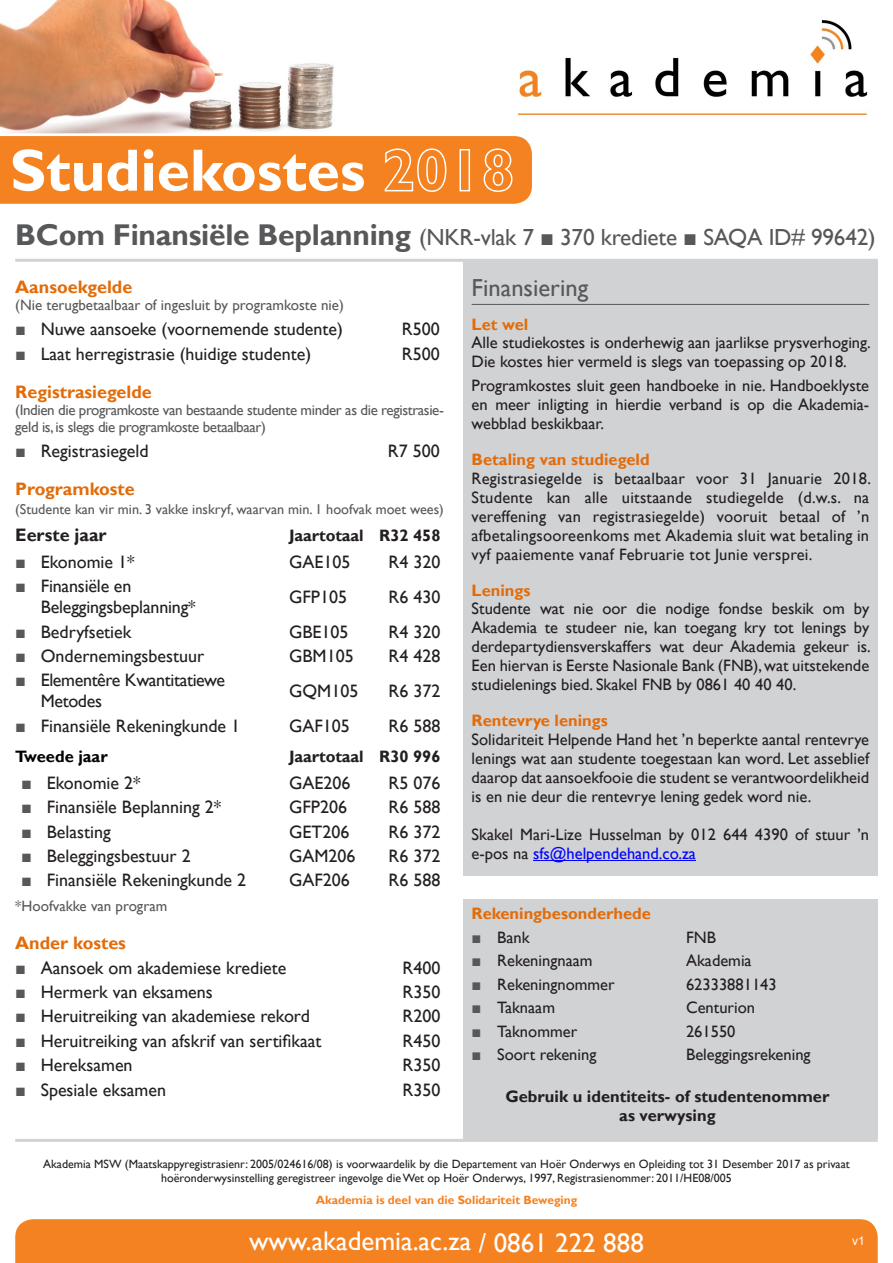
<style>
.page{position:relative;width:893px;height:1263px;background:#fff}
.page>*{position:absolute;margin:0;border:0;box-sizing:border-box;transform-origin:0 0}
.t1{font:700 60px "Gill Sans";color:#fff}
.t2{font:27px "Gill Sans";color:#fff}
.Kop_1_Finansiering{font:24.6px "Gill Sans";color:#57585a}
.Kop_1{font:23.25px "Gill Sans";letter-spacing:-.01em;color:#57585a}
.t3{font:18px/20.7px "Gill Sans";color:#231f20}
.Kop_2{font:700 18px "Gill Sans";color:#e36c0a}
.t4{font:18px/20.7px "Gill Sans";letter-spacing:-.02em;color:#231f20}
.t5{font:700 18px "Gill Sans";color:#231f20}
.Body_Finansiering{font:16.5px/18.9px "Gill Sans";color:#231f20;text-align:justify}
.Body{font:700 16.5px/19px "Gill Sans";color:#231f20;text-align:center}
.Kop_2-2{font:700 16.5px "Gill Sans";color:#e36c0a}
.t6{font:700 16.5px "Gill Sans";color:#000}
.Kop_2-3{font:15px/17.2px "Gill Sans";letter-spacing:-.025em;color:#57585a}
.Kop_2-4{font:15px "Gill Sans";color:#57585a}
.Kop_2-5{font:14.25px "Gill Sans";color:#57585a}
.Body_Finansiering-2{font:12px/13.8px "Gill Sans";color:#231f20;text-align:center}
.Body_Finansiering-3{font:700 12px "Gill Sans";color:#f58220}
.t7{font:12px "Arial";color:#fff}
.s1{font-weight:700;font-size:30px}
.s2{font-family:"Arial"}
.s3{color:#00f}
.s4{font-family:"Arial";color:#57585a}
</style>
<div class="page">
<div style="left:15px;top:1219px;width:863px;height:44px;background:#f58220"></div>
<img style="left:0;top:0;width:868px;height:134px">
<hr style="left:15px;top:259px;width:863px;height:3px;background:#d1d2d4">
<div style="left:463px;top:261px;width:415px;height:615px;background:#d1d2d4"></div>
<hr style="left:472px;top:304px;width:397px;height:1px;background:#57585a">
<hr style="left:533px;top:860px;width:163px;height:1px;background:#00f">
<div style="left:463px;top:899px;width:415px;height:240px;background:#d1d2d4"></div>
<hr style="left:15px;top:1139px;width:863px;height:3px;background:#d1d2d4">
<svg style="left:0;top:136px;width:532px;height:68px"></svg>
<p class="t1" style="left:10px;top:134px;width:357px">Studiekostes</p>
<p class="Kop_1" style="left:15px;top:223px;width:862px"><span class="s1">BCom Finansiële Beplanning</span> (NKR-vlak 7 <span class="s2">■</span> 370 krediete <span class="s2">■</span> SAQA ID# 99642)</p>
<p class="Kop_1_Finansiering" style="left:472px;top:273px;width:118px">Finansiering</p>
<p class="Kop_2-2" style="left:472px;top:314px;width:58px">Let wel</p>
<p class="Body_Finansiering" style="left:472px;top:334px;width:401px">Alle studiekostes is onderhewig aan jaarlikse prysverhoging.<br>Die kostes hier vermeld is slegs van toepassing op 2018.</p>
<p class="Body_Finansiering" style="left:472px;top:376px;width:399px">Programkostes sluit geen handboeke in nie. Handboeklyste en meer inligting in hierdie verband is op die Akademia&shy;webblad beskikbaar.</p>
<p class="Kop_2-2" style="left:472px;top:449px;width:179px">Betaling van studiegeld</p>
<p class="Body_Finansiering" style="left:472px;top:469px;width:401px">Registrasiegelde is betaalbaar voor 31 Januarie 2018.<br>Studente kan alle uitstaande studiegelde (d.w.s. na vereffening van registrasiegelde) vooruit betaal of ’n afbetalingsooreenkoms met Akademia sluit wat betaling in vyf paaiemente vanaf Februarie tot Junie versprei.</p>
<p class="Kop_2-2" style="left:472px;top:580px;width:60px">Lenings</p>
<p class="Body_Finansiering" style="left:472px;top:600px;width:401px">Studente wat nie oor die nodige fondse beskik om by Akademia te studeer nie, kan toegang kry tot lenings by derdepartydiensverskaffers wat deur Akademia gekeur is.<br>Een hiervan is Eerste Nasionale Bank (FNB), wat uitstekende studielenings bied. Skakel FNB by 0861 40 40 40.</p>
<p class="Kop_2-2" style="left:472px;top:711px;width:138px">Rentevrye lenings</p>
<p class="Body_Finansiering" style="left:472px;top:731px;width:399px">Solidariteit Helpende Hand het ’n beperkte aantal rentevrye lenings wat aan studente toegestaan kan word. Let asseblief daarop dat aansoekfooie die student se verantwoordelikheid is en nie deur die rentevrye lening gedek word nie.</p>
<p class="Body_Finansiering" style="left:472px;top:825px;width:399px">Skakel Mari-Lize Husselman by 012 644 4390 of stuur ’n e-pos na <span class="s3">sfs@helpendehand.co.za</span></p>
<p class="Kop_2" style="left:15px;top:276px;width:119px">Aansoekgelde</p>
<p class="Kop_2-4" style="left:15px;top:297px;width:330px">(Nie terugbetaalbaar of ingesluit by programkoste nie)</p>
<p class="t3" style="left:15px;top:319px;width:329px"><span class="s4">■</span> Nuwe aansoeke (voornemende studente)</p>
<p class="t3" style="left:402px;top:319px;width:39px">R500</p>
<p class="t3" style="left:15px;top:344px;width:297px"><span class="s4">■</span> Laat herregistrasie (huidige studente)</p>
<p class="t3" style="left:402px;top:344px;width:39px">R500</p>
<p class="Kop_2" style="left:15px;top:381px;width:138px">Registrasiegelde</p>
<p class="Kop_2-3" style="left:15px;top:402px;width:430px">(Indien die programkoste van bestaande studente minder as die registrasie&shy;geld is, is slegs die programkoste betaalbaar)</p>
<p class="t3" style="left:15px;top:441px;width:135px"><span class="s4">■</span> Registrasiegeld</p>
<p class="t3" style="left:388px;top:441px;width:53px">R7 500</p>
<p class="Kop_2" style="left:15px;top:478px;width:121px">Programkoste</p>
<p class="Kop_2-5" style="left:15px;top:501px;width:430px">(Studente kan vir min. 3 vakke inskryf, waarvan min. 1 hoofvak moet wees)</p>
<p class="t5" style="left:15px;top:524px;width:93px">Eerste jaar</p>
<p class="Body" style="left:289px;top:526px;width:76px">Jaartotaal</p>
<p class="Body" style="left:379px;top:526px;width:63px">R32 458</p>
<p class="t3" style="left:15px;top:552px;width:121px"><span class="s4">■</span> Ekonomie 1*</p>
<p class="t3" style="left:289px;top:552px;width:63px">GAE105</p>
<p class="t3" style="left:389px;top:552px;width:53px">R4 320</p>
<p class="t3" style="left:41px;top:576px;width:157px;text-indent:-26px"><span class="s4">■</span> Finansiële en<br>Beleggingsbeplanning*</p>
<p class="t3" style="left:289px;top:587px;width:59px">GFP105</p>
<p class="t3" style="left:389px;top:587px;width:53px">R6 430</p>
<p class="t3" style="left:15px;top:621px;width:118px"><span class="s4">■</span> Bedryfsetiek</p>
<p class="t3" style="left:289px;top:621px;width:61px">GBE105</p>
<p class="t3" style="left:389px;top:621px;width:53px">R4 320</p>
<p class="t3" style="left:15px;top:646px;width:190px"><span class="s4">■</span> Ondernemingsbestuur</p>
<p class="t3" style="left:289px;top:646px;width:66px">GBM105</p>
<p class="t3" style="left:389px;top:646px;width:53px">R4 428</p>
<p class="t4" style="left:41px;top:670px;width:186px;text-indent:-26px"><span class="s4">■</span> Elementêre Kwantitatiewe<br>Metodes</p>
<p class="t3" style="left:289px;top:681px;width:71px">GQM105</p>
<p class="t3" style="left:389px;top:681px;width:53px">R6 372</p>
<p class="t3" style="left:15px;top:715px;width:226px"><span class="s4">■</span> Finansiële Rekeningkunde 1</p>
<p class="t3" style="left:289px;top:715px;width:62px">GAF105</p>
<p class="t3" style="left:389px;top:715px;width:53px">R6 588</p>
<p class="t6" style="left:15px;top:746px;width:94px">Tweede jaar</p>
<p class="Body" style="left:289px;top:747px;width:76px">Jaartotaal</p>
<p class="Body" style="left:379px;top:747px;width:63px">R30 996</p>
<p class="t3" style="left:21px;top:773px;width:121px"><span class="s4">■</span> Ekonomie 2*</p>
<p class="t3" style="left:289px;top:773px;width:63px">GAE206</p>
<p class="t3" style="left:389px;top:773px;width:53px">R5 076</p>
<p class="t3" style="left:21px;top:797px;width:202px"><span class="s4">■</span> Finansiële Beplanning 2*</p>
<p class="t3" style="left:289px;top:797px;width:59px">GFP206</p>
<p class="t3" style="left:389px;top:797px;width:53px">R6 588</p>
<p class="t3" style="left:21px;top:821px;width:91px"><span class="s4">■</span> Belasting</p>
<p class="t3" style="left:289px;top:821px;width:62px">GET206</p>
<p class="t3" style="left:389px;top:821px;width:53px">R6 372</p>
<p class="t3" style="left:21px;top:846px;width:171px"><span class="s4">■</span> Beleggingsbestuur 2</p>
<p class="t3" style="left:289px;top:846px;width:68px">GAM206</p>
<p class="t3" style="left:389px;top:846px;width:53px">R6 372</p>
<p class="t3" style="left:21px;top:870px;width:226px"><span class="s4">■</span> Finansiële Rekeningkunde 2</p>
<p class="t3" style="left:289px;top:870px;width:62px">GAF206</p>
<p class="t3" style="left:389px;top:870px;width:53px">R6 588</p>
<p class="Kop_2-4" style="left:15px;top:898px;width:154px">*Hoofvakke van program</p>
<p class="Kop_2" style="left:15px;top:932px;width:112px">Ander kostes</p>
<p class="t3" style="left:15px;top:957px;width:273px"><span class="s4">■</span> Aansoek om akademiese krediete</p>
<p class="t3" style="left:403px;top:957px;width:39px">R400</p>
<p class="t3" style="left:15px;top:982px;width:199px"><span class="s4">■</span> Hermerk van eksamens</p>
<p class="t3" style="left:403px;top:982px;width:39px">R350</p>
<p class="t3" style="left:15px;top:1006px;width:296px"><span class="s4">■</span> Heruitreiking van akademiese rekord</p>
<p class="t3" style="left:403px;top:1006px;width:39px">R200</p>
<p class="t3" style="left:15px;top:1031px;width:308px"><span class="s4">■</span> Heruitreiking van afskrif van sertifikaat</p>
<p class="t3" style="left:403px;top:1031px;width:39px">R450</p>
<p class="t3" style="left:15px;top:1055px;width:119px"><span class="s4">■</span> Hereksamen</p>
<p class="t3" style="left:403px;top:1055px;width:39px">R350</p>
<p class="t3" style="left:15px;top:1080px;width:152px"><span class="s4">■</span> Spesiale eksamen</p>
<p class="t3" style="left:403px;top:1080px;width:39px">R350</p>
<p class="Kop_2-2" style="left:472px;top:904px;width:181px">Rekeningbesonderhede</p>
<p class="Body_Finansiering" style="left:472px;top:928px;width:60px"><span class="s4">■</span> Bank</p>
<p class="Body_Finansiering" style="left:686px;top:928px;width:31px">FNB</p>
<p class="Body_Finansiering" style="left:472px;top:951px;width:122px"><span class="s4">■</span> Rekeningnaam</p>
<p class="Body_Finansiering" style="left:686px;top:951px;width:67px">Akademia</p>
<p class="Body_Finansiering" style="left:472px;top:975px;width:145px"><span class="s4">■</span> Rekeningnommer</p>
<p class="Body_Finansiering" style="left:686px;top:975px;width:92px">62333881143</p>
<p class="Body_Finansiering" style="left:472px;top:998px;width:85px"><span class="s4">■</span> Taknaam</p>
<p class="Body_Finansiering" style="left:686px;top:998px;width:71px">Centurion</p>
<p class="Body_Finansiering" style="left:472px;top:1022px;width:107px"><span class="s4">■</span> Taknommer</p>
<p class="Body_Finansiering" style="left:686px;top:1022px;width:51px">261550</p>
<p class="Body_Finansiering" style="left:472px;top:1045px;width:126px"><span class="s4">■</span> Soort rekening</p>
<p class="Body_Finansiering" style="left:686px;top:1045px;width:126px">Beleggingsrekening</p>
<p class="Body" style="left:505px;top:1088px;width:326px">Gebruik u identiteits- of studentenommer as verwysing</p>
<p class="Body_Finansiering-2" style="left:43px;top:1157px;width:808px">Akademia MSW (Maatskappyregistrasienr: 2005/024616/08) is voorwaardelik by die Departement van Hoër Onderwys en Opleiding tot 31 Desember 2017 as privaat hoëronderwysinstelling geregistreer ingevolge die Wet op Hoër Onderwys, 1997, Registrasienommer: 2011/HE08/005</p>
<p class="Body_Finansiering-3" style="left:316px;top:1193px;width:263px">Akademia is deel van die Solidariteit Beweging</p>
<p class="t2" style="left:249px;top:1225px;width:396px">www.akademia.ac.za / 0861 222 888</p>
<p class="t7" style="left:852px;top:1233px;width:14px">v1</p>
</div>
